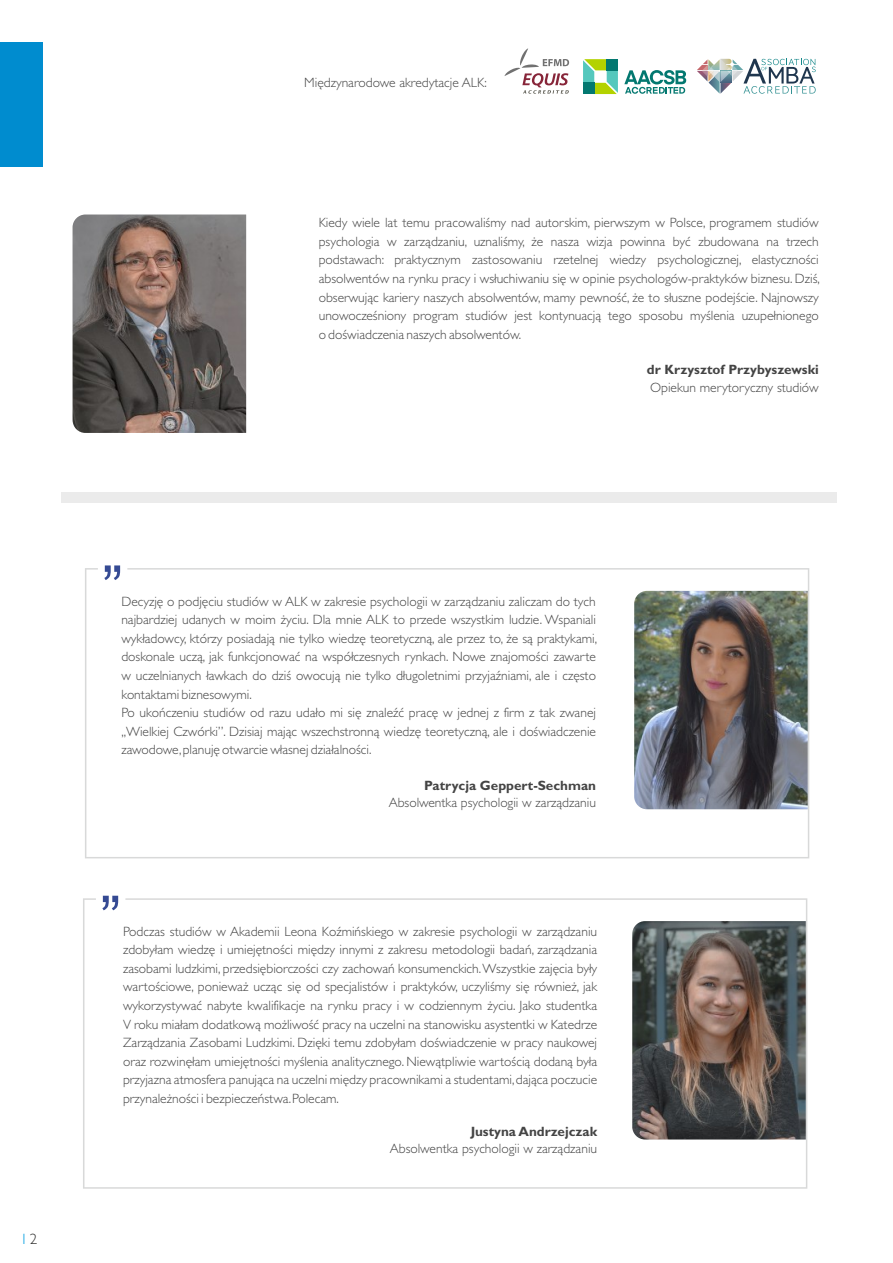
<style>
.page{position:relative;width:893px;height:1263px;background:#fff}
.page>*{position:absolute;margin:0;border:0;box-sizing:border-box;transform-origin:0 0}
.t1{font:62.4px "Arial";color:#354a93}
.t2{font:300 15px "Gill Sans Alt One";color:#009ee0}
.t3{font:300 13.5px/18.6px "Gill Sans Alt One";color:#444;text-align:justify}
.t4{font:700 13.5px "Gill Sans";color:#444}
.s1{color:#2e2e2d}
</style>
<div class="page">
<img style="left:73px;top:215px;width:173px;height:218px">
<div style="left:62px;top:492px;width:775px;height:10px;background:#ebebeb"></div>
<svg style="left:85px;top:568px;width:724px;height:290px"></svg>
<svg style="left:83px;top:898px;width:724px;height:291px"></svg>
<svg style="left:504px;top:48px;width:65px;height:46px"></svg>
<svg style="left:697px;top:59px;width:119px;height:35px"></svg>
<svg style="left:583px;top:59px;width:35px;height:35px"></svg>
<div style="left:583px;top:83px;width:11px;height:11px;background:#037870"></div>
<svg style="left:624px;top:70px;width:62px;height:24px"></svg>
<div style="left:0;top:42px;width:43px;height:125px;background:#008ccf"></div>
<p class="t3" style="left:304px;top:75px;width:184px">Międzynarodowe akredytacje ALK:</p>
<p class="t3" style="left:319px;top:215px;width:503px">Kiedy wiele lat temu pracowaliśmy nad autorskim, pierwszym w Polsce, programem studiów psychologia w zarządzaniu, uznaliśmy, że nasza wizja powinna być zbudowana na trzech podstawach: praktycznym zastosowaniu rzetelnej wiedzy psychologicznej, elastyczności absolwentów na rynku pracy i wsłuchiwaniu się w opinie psychologów-praktyków biznesu. Dziś, obserwując kariery naszych absolwentów, mamy pewność, że to słuszne podejście. Najnowszy unowocześniony program studiów jest kontynuacją tego sposobu myślenia uzupełnionego o doświadczenia naszych absolwentów.</p>
<p class="t4" style="left:647px;top:365px;width:173px">dr Krzysztof Przybyszewski</p>
<p class="t3" style="left:650px;top:379px;width:170px">Opiekun merytoryczny studiów</p>
<p class="t2" style="left:22px;top:1233px;width:16px">I <span class="s1">2</span></p>
<h1 class="t1" style="left:102px;top:526px;width:22px">„</h1>
<p class="t3" style="left:121px;top:593px;width:477px;text-align:left">Decyzję o podjęciu studiów w ALK w zakresie psychologii w zarządzaniu zaliczam do tych najbardziej udanych w moim życiu. Dla mnie ALK to przede wszystkim ludzie. Wspaniali wykładowcy, którzy posiadają nie tylko wiedzę teoretyczną, ale przez to, że są praktykami, doskonale uczą, jak funkcjonować na współczesnych rynkach. Nowe znajomości zawarte w uczelnianych ławkach do dziś owocują nie tylko długoletnimi przyjaźniami, ale i często kontaktami biznesowymi.<br>Po ukończeniu studiów od razu udało mi się znaleźć pracę w jednej z firm z tak zwanej ,,Wielkiej Czwórki”. Dzisiaj mając wszechstronną wiedzę teoretyczną, ale i doświadczenie zawodowe,planuję otwarcie własnej działalności.</p>
<p class="t4" style="left:424px;top:781px;width:173px">Patrycja Geppert-Sechman</p>
<p class="t3" style="left:389px;top:795px;width:209px">Absolwentka psychologii w zarządzaniu</p>
<h1 class="t1" style="left:100px;top:857px;width:22px">„</h1>
<p class="t3" style="left:123px;top:923px;width:476px">Podczas studiów w Akademii Leona Koźmińskiego w zakresie psychologii w zarządzaniu zdobyłam wiedzę i umiejętności między innymi z zakresu metodologii badań, zarządzania zasobami ludzkimi, przedsiębiorczości czy zachowań konsumenckich.Wszystkie zajęcia były wartościowe, ponieważ ucząc się od specjalistów i praktyków, uczyliśmy się również, jak wykorzystywać nabyte kwalifikacje na rynku pracy i w codziennym życiu. Jako studentka V roku miałam dodatkową możliwość pracy na uczelni na stanowisku asystentki w Katedrze Zarządzania Zasobami Ludzkimi. Dzięki temu zdobyłam doświadczenie w pracy naukowej oraz rozwinęłam umiejętności myślenia analitycznego. Niewątpliwie wartością dodaną była przyjazna atmosfera panująca na uczelni między pracownikami a studentami,dająca poczucie przynależności i bezpieczeństwa.Polecam.</p>
<p class="t4" style="left:471px;top:1126px;width:128px">Justyna Andrzejczak</p>
<p class="t3" style="left:390px;top:1140px;width:209px">Absolwentka psychologii w zarządzaniu</p>
</div>
